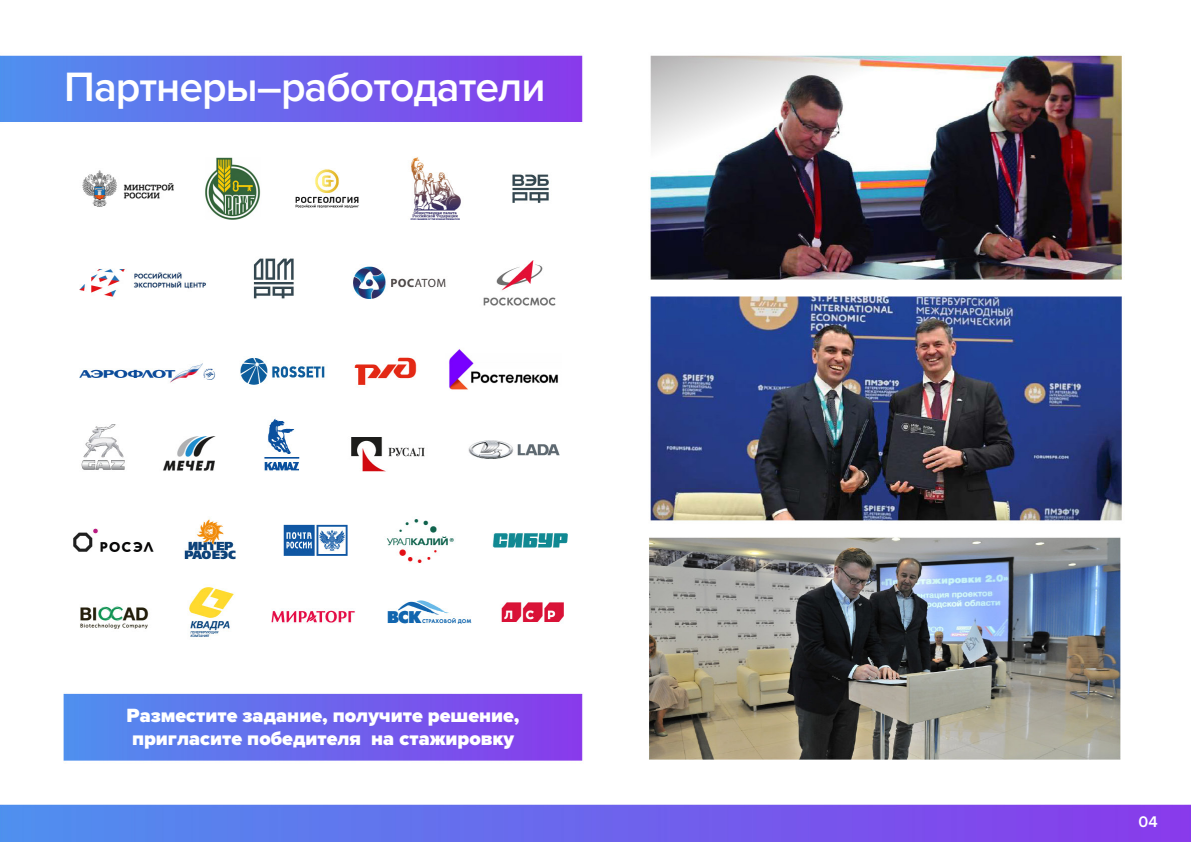
<style>
.page{position:relative;width:1191px;height:842px;background:#fff}
.page>*{position:absolute;margin:0;border:0;box-sizing:border-box;transform-origin:0 0}
.t1{font:600 42.5px "Proxima Nova";letter-spacing:-.025em;color:#fff}
.t2{font:900 19.8px/23.8px "Proxima Nova";color:#fff}
.t3{font:600 16px "Proxima Nova";color:#fff}
</style>
<div class="page">
<img style="left:0;top:55px;width:1191px;height:787px">
<img style="left:446px;top:336px;width:115px;height:65px">
<img style="left:191px;top:150px;width:76px;height:77px">
<h1 class="t1" style="left:64px;top:62px;width:483px">Партнеры–работодатели</h1>
<p class="t2" style="left:127px;top:703px;width:394px">Разместите задание, получите решение, пригласите победителя на стажировку</p>
<p class="t3" style="left:1138px;top:812px;width:21px">04</p>
</div>
